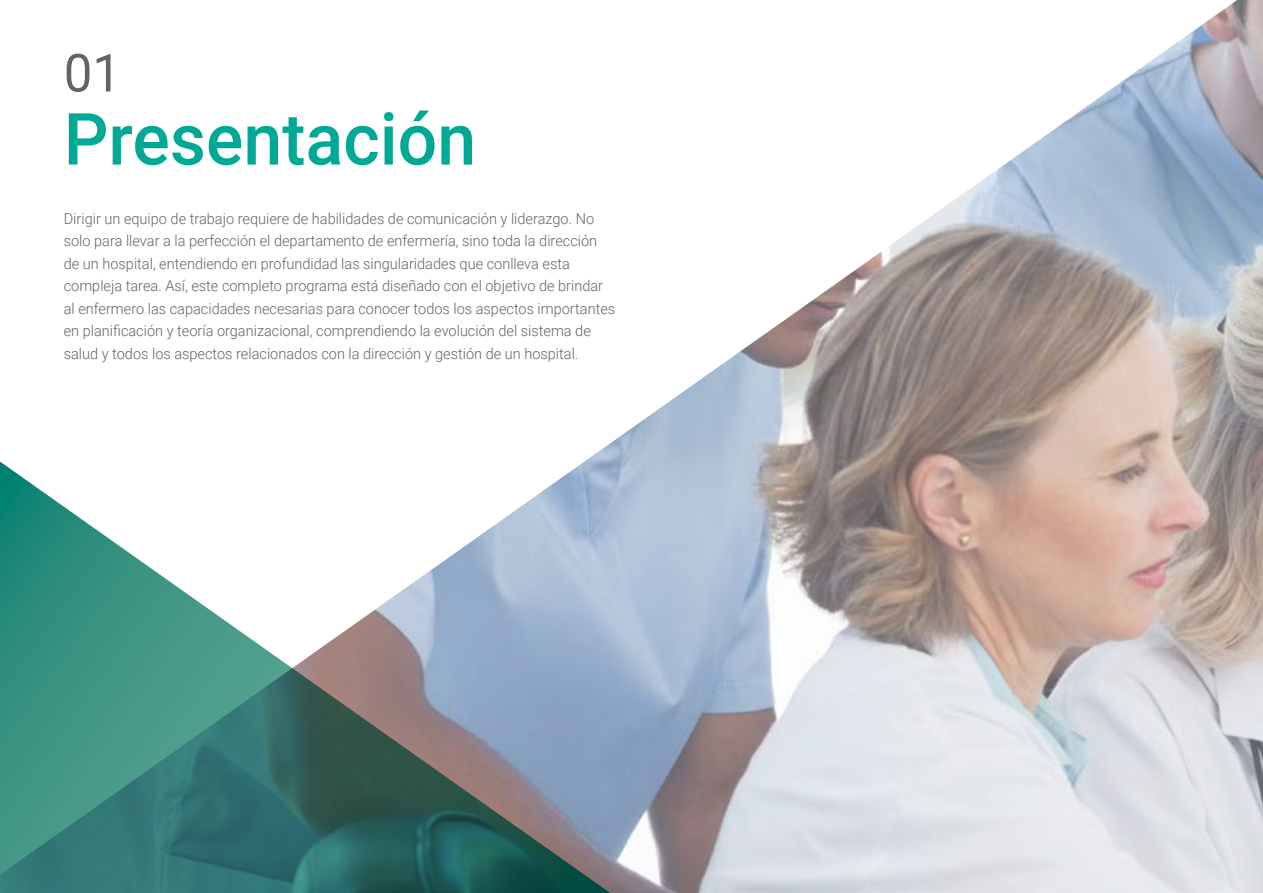
<style>
.page{position:relative;width:1263px;height:893px;background:#fff}
.page>*{position:absolute;margin:0;border:0;box-sizing:border-box;transform-origin:0 0}
.t1{font:500 72px "Roboto";color:#00a996}
.t2{font:52.5px "Roboto";color:#61646a}
.t3{font:300 15px/22.5px "Roboto";color:#61646a}
</style>
<div class="page">
<img style="left:607px;top:0;width:656px;height:893px">
<svg style="left:0;top:446px;width:640px;height:447px"></svg>
<h2 class="t2" style="left:64px;top:36px;width:59px">01</h2>
<h1 class="t1" style="left:64px;top:89px;width:414px">Presentación</h1>
<p class="t3" style="left:64px;top:207px;width:553px">Dirigir un equipo de trabajo requiere de habilidades de comunicación y liderazgo. No solo para llevar a la perfección el departamento de enfermería, sino toda la dirección de un hospital, entendiendo en profundidad las singularidades que conlleva esta compleja tarea. Así, este completo programa está diseñado con el objetivo de brindar al enfermero las capacidades necesarias para conocer todos los aspectos importantes en planificación y teoría organizacional, comprendiendo la evolución del sistema de salud y todos los aspectos relacionados con la dirección y gestión de un hospital.</p>
</div>
